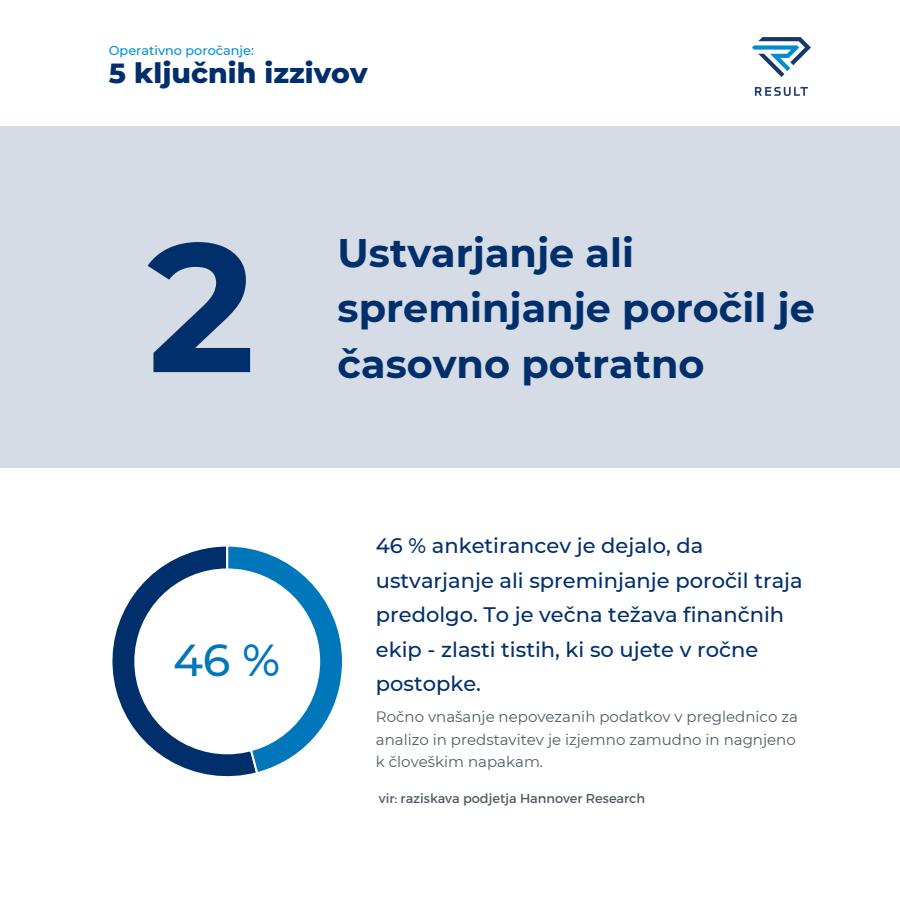
<style>
.page{position:relative;width:900px;height:900px;background:#fff}
.page>*{position:absolute;margin:0;border:0;box-sizing:border-box;transform-origin:0 0}
.t1{font:700 182.7px "Montserrat";color:#002f6c}
.t2{font:500 44.7px "Montserrat";color:#0076bb}
.t3{font:700 39.8px/55.5px "Montserrat";color:#002f6c}
.t4{font:800 28.3px "Montserrat";color:#002f6c}
.t5{font:500 21px/34.5px "Montserrat";color:#002f6c}
.t6{font:15px/22.5px "Montserrat";color:#535c64}
.t7{font:13px "Montserrat";color:#535c64}
.t8{font:500 12.8px "Montserrat";color:#0091da}
</style>
<div class="page">
<div style="left:0;top:126px;width:900px;height:342px;background:#d5dce6"></div>
<img style="left:752px;top:37px;width:58px;height:58px">
<svg style="left:112px;top:546px;width:137px;height:231px;fill:#012f6c"></svg>
<svg style="left:226px;top:546px;width:116px;height:228px"></svg>
<div style="left:135px;top:569px;width:184px;height:184px;background:#fff;border-radius:50%"></div>
<p class="t8" style="left:109px;top:42px;width:147px">Operativno poročanje:</p>
<p class="t4" style="left:109px;top:56px;width:260px">5 ključnih izzivov</p>
<p class="t1" style="left:147px;top:195px;width:109px">2</p>
<p class="t3" style="left:338px;top:225px;width:479px">Ustvarjanje ali spreminjanje poročil je</p>
<p class="t3" style="left:338px;top:336px;width:368px">časovno potratno</p>
<p class="t2" style="left:173px;top:633px;width:109px">46 %</p>
<p class="t5" style="left:376px;top:528px;width:428px">46 % anketirancev je dejalo, da ustvarjanje ali spreminjanje poročil traja predolgo. To je večna težava finančnih ekip - zlasti tistih, ki so ujete v ročne postopke.</p>
<p class="t6" style="left:376px;top:706px;width:424px">Ročno vnašanje nepovezanih podatkov v preglednico za analizo in predstavitev je izjemno zamudno in nagnjeno k človeškim napakam.</p>
<p class="t7" style="left:379px;top:790px;width:268px">vir: raziskava podjetja Hannover Research</p>
</div>
